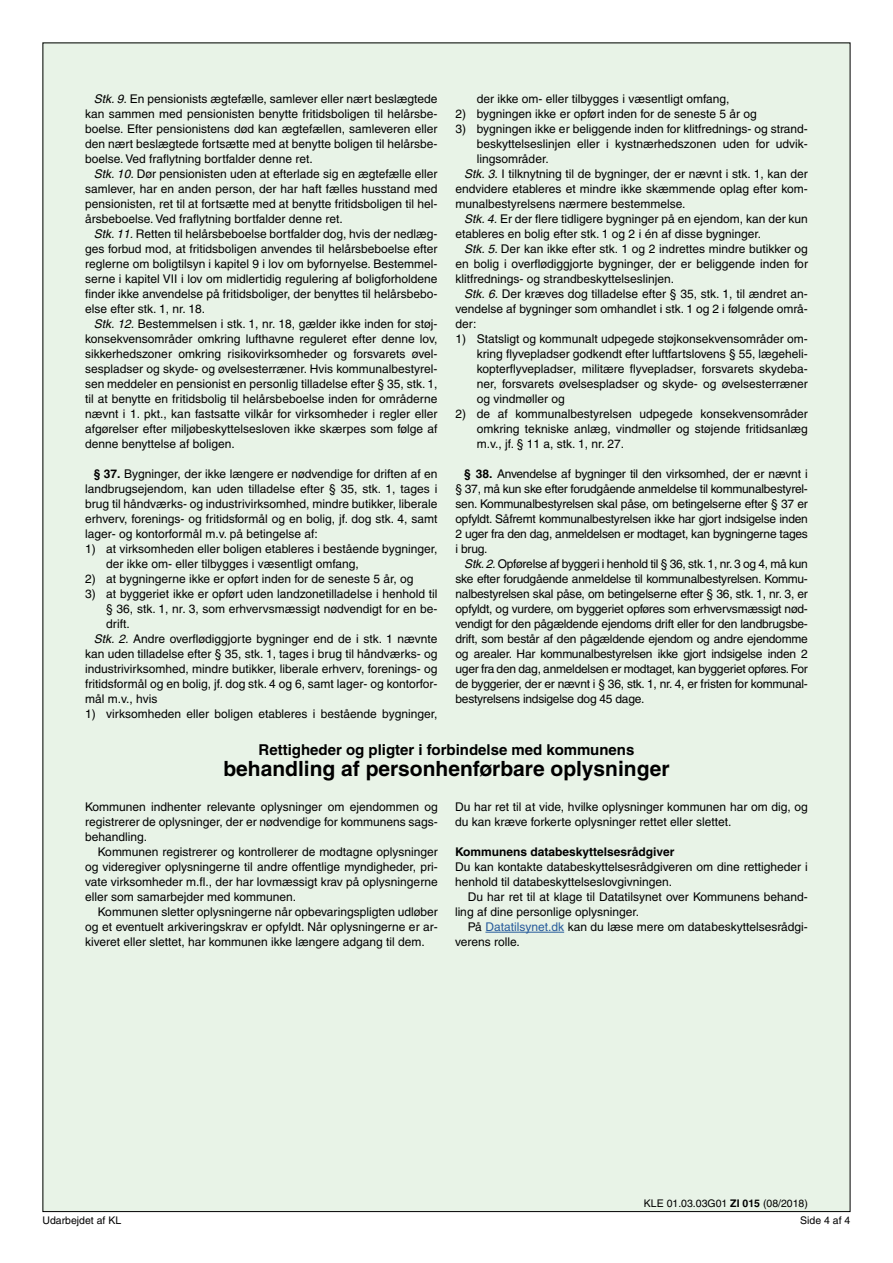
<style>
.page{position:relative;width:893px;height:1263px;background:#fff}
.page>*{position:absolute;margin:0;border:0;box-sizing:border-box;transform-origin:0 0}
.Overskrift{font:700 21px "Helvetica";color:#000}
.Overskrift-2{font:700 15px "Helvetica";color:#000}
.Erklæringstext{font:12px/15px "Helvetica";color:#000;text-align:justify}
.Erklæringstext-2{font:700 12px "Helvetica";color:#000}
.t1{font:10.5px "Helvetica";color:#000}
.s1{font-style:italic}
.s2{font-weight:700}
.s3{color:#275b9b}
</style>
<div class="page">
<div style="left:42px;top:42px;width:809px;height:1171px;background:#e8f3e7"></div>
<hr style="left:485px;top:932px;width:79px;height:1px;background:#275b9b">
<p class="Erklæringstext" style="left:85px;top:92px;width:354px;text-indent:9px"><span class="s1">Stk. 9.</span> En pensionists ægtefælle, samlever eller nært beslægtede kan sammen med pensionisten benytte fritidsboligen til helårsbe&shy;boelse. Efter pensionistens død kan ægtefællen, samleveren eller den nært beslægtede fortsætte med at benytte boligen til helårsbe&shy;boelse. Ved fraflytning bortfalder denne ret.</p>
<p class="Erklæringstext" style="left:85px;top:167px;width:354px;text-indent:9px"><span class="s1">Stk. 10.</span> Dør pensionisten uden at efterlade sig en ægtefælle eller samlever, har en anden person, der har haft fælles husstand med pensionisten, ret til at fortsætte med at benytte fritidsboligen til hel&shy;årsbeboelse. Ved fraflytning bortfalder denne ret.</p>
<p class="Erklæringstext" style="left:85px;top:227px;width:354px;text-indent:9px"><span class="s1">Stk. 11.</span> Retten til helårsbeboelse bortfalder dog, hvis der nedlæg&shy;ges forbud mod, at fritidsboligen anvendes til helårsbeboelse efter reglerne om boligtilsyn i kapitel 9 i lov om byfornyelse. Bestemmel&shy;serne i kapitel VII i lov om midlertidig regulering af boligforholdene finder ikke anvendelse på fritidsboliger, der benyttes til helårsbebo&shy;else efter stk. 1, nr. 18.</p>
<p class="Erklæringstext" style="left:85px;top:317px;width:354px;text-indent:9px"><span class="s1">Stk. 12.</span> Bestemmelsen i stk. 1, nr. 18, gælder ikke inden for støj&shy;konsekvensområder omkring lufthavne reguleret efter denne lov, sikkerhedszoner omkring risikovirksomheder og forsvarets øvel&shy;sespladser og skyde- og øvelsesterræner. Hvis kommunalbestyrel&shy;sen meddeler en pensionist en personlig tilladelse efter § 35, stk. 1, til at benytte en fritidsbolig til helårsbeboelse inden for områderne nævnt i 1. pkt., kan fastsatte vilkår for virksomheder i regler eller afgørelser efter miljøbeskyttelsesloven ikke skærpes som følge af denne benyttelse af boligen.</p>
<p class="Erklæringstext" style="left:85px;top:467px;width:354px;text-indent:9px"><span class="s2">§ 37.</span> Bygninger, der ikke længere er nødvendige for driften af en landbrugsejendom, kan uden tilladelse efter § 35, stk. 1, tages i brug til håndværks- og industrivirksomhed, mindre butikker, liberale erhverv, forenings- og fritidsformål og en bolig, jf. dog stk. 4, samt lager- og kontorformål m.v. på betingelse af:</p>
<p class="Erklæringstext" style="left:106px;top:542px;width:333px;text-indent:-21px">1) at virksomheden eller boligen etableres i bestående bygninger, der ikke om- eller tilbygges i væsentligt omfang,</p>
<p class="Erklæringstext" style="left:85px;top:572px;width:330px">2) at bygningerne ikke er opført inden for de seneste 5 år, og</p>
<p class="Erklæringstext" style="left:106px;top:587px;width:333px;text-indent:-21px">3) at byggeriet ikke er opført uden landzonetilladelse i henhold til § 36, stk. 1, nr. 3, som erhvervsmæssigt nødvendigt for en be&shy;drift.</p>
<p class="Erklæringstext" style="left:85px;top:632px;width:354px;text-indent:9px"><span class="s1">Stk. 2.</span> Andre overflødiggjorte bygninger end de i stk. 1 nævnte kan uden tilladelse efter § 35, stk. 1, tages i brug til håndværks- og industrivirksomhed, mindre butikker, liberale erhverv, forenings- og fritidsformål og en bolig, jf. dog stk. 4 og 6, samt lager- og kontorfor&shy;mål m.v., hvis</p>
<p class="Erklæringstext" style="left:85px;top:707px;width:354px">1) virksomheden eller boligen etableres i bestående bygninger,</p>
<p class="Erklæringstext" style="left:477px;top:92px;width:254px">der ikke om- eller tilbygges i væsentligt omfang,</p>
<p class="Erklæringstext" style="left:455px;top:107px;width:303px">2) bygningen ikke er opført inden for de seneste 5 år og</p>
<p class="Erklæringstext" style="left:477px;top:122px;width:333px;text-indent:-21px">3) bygningen ikke er beliggende inden for klitfrednings- og strand&shy;beskyttelseslinjen eller i kystnærhedszonen uden for udvik&shy;lingsområder.</p>
<p class="Erklæringstext" style="left:455px;top:167px;width:354px;text-indent:9px"><span class="s1">Stk. 3.</span> I tilknytning til de bygninger, der er nævnt i stk. 1, kan der endvidere etableres et mindre ikke skæmmende oplag efter kom&shy;munalbestyrelsens nærmere bestemmelse.</p>
<p class="Erklæringstext" style="left:455px;top:212px;width:354px;text-indent:9px"><span class="s1">Stk. 4.</span> Er der flere tidligere bygninger på en ejendom, kan der kun etableres en bolig efter stk. 1 og 2 i én af disse bygninger.</p>
<p class="Erklæringstext" style="left:455px;top:242px;width:354px;text-indent:9px"><span class="s1">Stk. 5.</span> Der kan ikke efter stk. 1 og 2 indrettes mindre butikker og en bolig i overflødiggjorte bygninger, der er beliggende inden for klitfrednings- og strandbeskyttelseslinjen.</p>
<p class="Erklæringstext" style="left:455px;top:287px;width:354px;text-indent:9px"><span class="s1">Stk. 6.</span> Der kræves dog tilladelse efter § 35, stk. 1, til ændret an&shy;vendelse af bygninger som omhandlet i stk. 1 og 2 i følgende områ&shy;der:</p>
<p class="Erklæringstext" style="left:477px;top:332px;width:333px;text-indent:-21px">1) Statsligt og kommunalt udpegede støjkonsekvensområder om&shy;kring flyvepladser godkendt efter luftfartslovens § 55, lægeheli&shy;kopterflyvepladser, militære flyvepladser, forsvarets skydeba&shy;ner, forsvarets øvelsespladser og skyde- og øvelsesterræner og vindmøller og</p>
<p class="Erklæringstext" style="left:477px;top:407px;width:333px;text-indent:-21px">2) de af kommunalbestyrelsen udpegede konsekvensområder omkring tekniske anlæg, vindmøller og støjende fritidsanlæg m.v., jf. § 11 a, stk. 1, nr. 27.</p>
<p class="Erklæringstext" style="left:455px;top:467px;width:354px;text-indent:9px"><span class="s2">§ 38.</span> Anvendelse af bygninger til den virksomhed, der er nævnt i § 37, må kun ske efter forudgående anmeldelse til kommunalbestyrel&shy;sen. Kommunalbestyrelsen skal påse, om betingelserne efter § 37 er opfyldt. Såfremt kommunalbestyrelsen ikke har gjort indsigelse inden 2 uger fra den dag, anmeldelsen er modtaget, kan bygningerne tages i brug.</p>
<p class="Erklæringstext" style="left:455px;top:557px;width:354px;text-indent:9px"><span class="s1">Stk. 2.</span> Opførelse af byggeri i henhold til § 36, stk. 1, nr. 3 og 4, må kun ske efter forudgående anmeldelse til kommunalbestyrelsen. Kommu&shy;nalbestyrelsen skal påse, om betingelserne efter § 36, stk. 1, nr. 3, er opfyldt, og vurdere, om byggeriet opføres som erhvervsmæssigt nød&shy;vendigt for den pågældende ejendoms drift eller for den landbrugsbe&shy;drift, som består af den pågældende ejendom og andre ejendomme og arealer. Har kommunalbestyrelsen ikke gjort indsigelse inden 2 uger fra den dag, anmeldelsen er modtaget, kan byggeriet opføres. For de byggerier, der er nævnt i § 36, stk. 1, nr. 4, er fristen for kommunal&shy;bestyrelsens indsigelse dog 45 dage.</p>
<h2 class="Overskrift-2" style="left:259px;top:740px;width:377px">Rettigheder og pligter i forbindelse med kommunens</h2>
<h2 class="Overskrift" style="left:223px;top:756px;width:448px">behandling af personhenførbare oplysninger</h2>
<p class="Erklæringstext" style="left:85px;top:799px;width:354px">Kommunen indhenter relevante oplysninger om ejendommen og registrerer de oplysninger, der er nødvendige for kommunens sags&shy;behandling.</p>
<p class="Erklæringstext" style="left:85px;top:844px;width:354px;text-indent:13px">Kommunen registrerer og kontrollerer de modtagne oplysninger og videregiver oplysningerne til andre offentlige myndigheder, pri&shy;vate virksomheder m.fl., der har lovmæssigt krav på oplysningerne eller som samarbejder med kommunen.</p>
<p class="Erklæringstext" style="left:85px;top:904px;width:354px;text-indent:13px">Kommunen sletter oplysningerne når opbevaringspligten udløber og et eventuelt arkiveringskrav er opfyldt. Når oplysningerne er ar&shy;kiveret eller slettet, har kommunen ikke længere adgang til dem.</p>
<p class="Erklæringstext" style="left:455px;top:799px;width:354px">Du har ret til at vide, hvilke oplysninger kommunen har om dig, og du kan kræve forkerte oplysninger rettet eller slettet.</p>
<p class="Erklæringstext-2" style="left:455px;top:844px;width:221px">Kommunens databeskyttelsesrådgiver</p>
<p class="Erklæringstext" style="left:455px;top:859px;width:354px">Du kan kontakte databeskyttelsesrådgiveren om dine rettigheder i henhold til databeskyttelseslovgivningen.</p>
<p class="Erklæringstext" style="left:455px;top:889px;width:354px;text-indent:13px">Du har ret til at klage til Datatilsynet over Kommunens behand&shy;ling af dine personlige oplysninger.</p>
<p class="Erklæringstext" style="left:455px;top:919px;width:354px;text-indent:13px">På <span class="s3">Datatilsynet.dk</span> kan du læse mere om databeskyttelsesrådgi&shy;verens rolle.</p>
<p class="t1" style="left:644px;top:1197px;width:166px">KLE 01.03.03G01 <span class="s2">ZI 015</span> (08/2018)</p>
<p class="t1" style="left:43px;top:1214px;width:80px">Udarbejdet af KL</p>
<p class="t1" style="left:800px;top:1214px;width:52px">Side 4 af 4</p>
</div>
